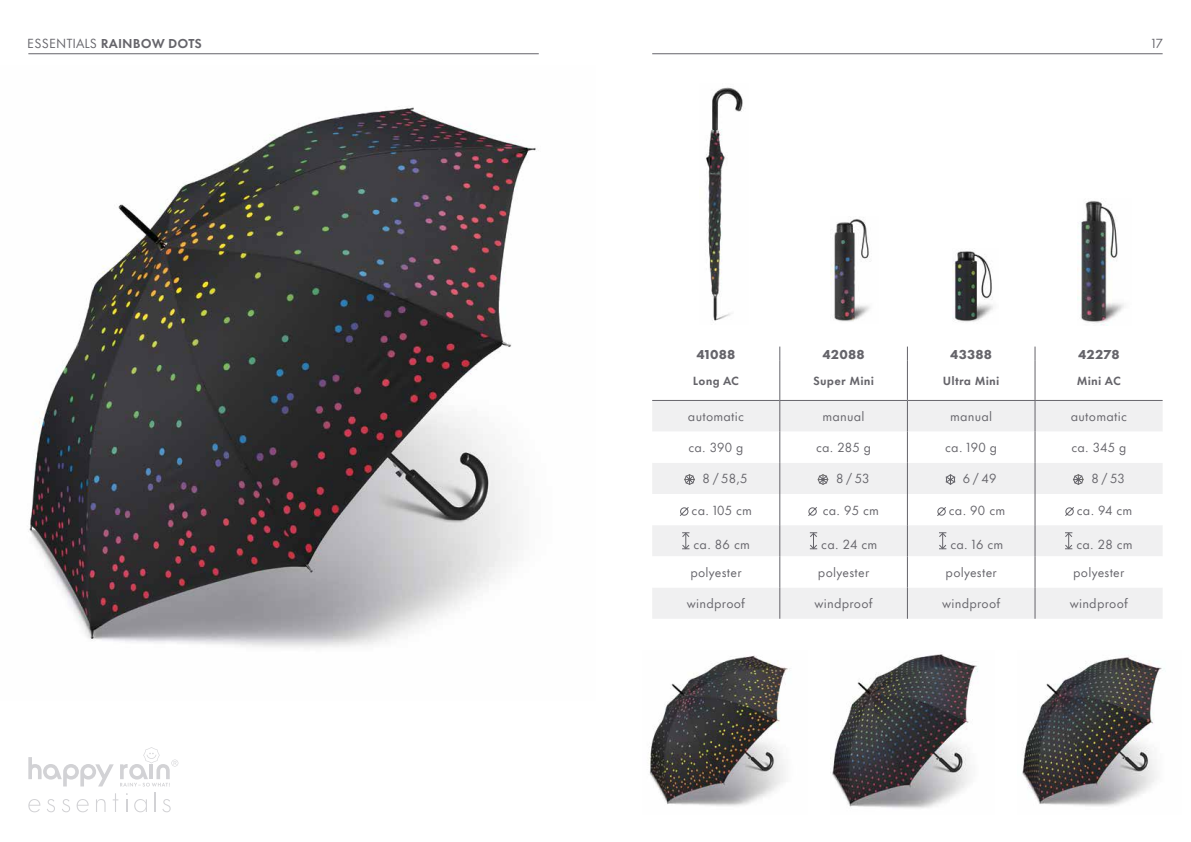
<style>
.page{position:relative;width:1191px;height:842px;background:#fff}
.page>*{position:absolute;margin:0;border:0;box-sizing:border-box;transform-origin:0 0}
.t1{font:12px "Futura Now Text";letter-spacing:.02em;color:#65646a}
.t2{font:700 12px "Futura Now Text";letter-spacing:.01em;color:#65646a}
.t3{font:800 12px "Futura Now Text";letter-spacing:.02em;color:#65646a}
.t4{font:700 11px "Futura Now Text";letter-spacing:.02em;color:#65646a}
.s1{font-weight:400}
</style>
<div class="page">
<img style="left:28px;top:106px;width:508px;height:542px">
<img style="left:706px;top:87px;width:37px;height:234px">
<img style="left:831px;top:219px;width:40px;height:103px">
<img style="left:952px;top:251px;width:41px;height:71px">
<img style="left:1077px;top:200px;width:47px;height:125px">
<img style="left:649px;top:655px;width:139px;height:151px">
<img style="left:830px;top:654px;width:148px;height:154px">
<img style="left:1022px;top:656px;width:143px;height:150px">
<hr style="left:28px;top:54px;width:511px;height:1px;background:#65646a">
<hr style="left:652px;top:54px;width:510px;height:1px;background:#65646a">
<svg style="left:28px;top:757px;width:86px;height:29px"></svg>
<svg style="left:120px;top:747px;width:58px;height:39px"></svg>
<svg style="left:28px;top:799px;width:12px;height:13px"></svg>
<svg style="left:47px;top:799px;width:8px;height:13px"></svg>
<svg style="left:62px;top:799px;width:8px;height:13px"></svg>
<svg style="left:77px;top:799px;width:12px;height:13px"></svg>
<svg style="left:96px;top:799px;width:10px;height:13px"></svg>
<svg style="left:113px;top:793px;width:5px;height:19px"></svg>
<svg style="left:134px;top:799px;width:13px;height:13px"></svg>
<svg style="left:155px;top:793px;width:1px;height:19px"></svg>
<svg style="left:126px;top:793px;width:2px;height:19px"></svg>
<svg style="left:162px;top:799px;width:9px;height:13px"></svg>
<div style="left:652px;top:401px;width:510px;height:218px;background:#f0f0f1"></div>
<svg style="left:652px;top:432px;width:510px;height:155px"></svg>
<svg style="left:779px;top:347px;width:1px;height:14px"></svg>
<hr style="left:779px;top:361px;width:1px;height:39px;background:#65646a">
<hr style="left:652px;top:400px;width:128px;height:1px;background:#65646a">
<hr style="left:780px;top:400px;width:127px;height:1px;background:#65646a">
<svg style="left:907px;top:347px;width:1px;height:14px"></svg>
<svg style="left:1034px;top:347px;width:1px;height:14px"></svg>
<hr style="left:907px;top:361px;width:1px;height:39px;background:#65646a">
<hr style="left:907px;top:400px;width:128px;height:1px;background:#65646a">
<hr style="left:1034px;top:361px;width:1px;height:39px;background:#65646a">
<hr style="left:1035px;top:400px;width:127px;height:1px;background:#65646a">
<hr style="left:779px;top:401px;width:1px;height:31px;background:#65646a">
<hr style="left:907px;top:401px;width:1px;height:31px;background:#65646a">
<hr style="left:1034px;top:401px;width:1px;height:31px;background:#65646a">
<hr style="left:779px;top:432px;width:1px;height:31px;background:#65646a">
<hr style="left:907px;top:432px;width:1px;height:31px;background:#65646a">
<hr style="left:1034px;top:432px;width:1px;height:31px;background:#65646a">
<hr style="left:779px;top:463px;width:1px;height:31px;background:#65646a">
<hr style="left:779px;top:494px;width:1px;height:31px;background:#65646a">
<hr style="left:779px;top:525px;width:1px;height:31px;background:#65646a">
<hr style="left:779px;top:556px;width:1px;height:31px;background:#65646a">
<hr style="left:907px;top:556px;width:1px;height:31px;background:#65646a">
<hr style="left:779px;top:587px;width:1px;height:32px;background:#65646a">
<hr style="left:907px;top:587px;width:1px;height:32px;background:#65646a">
<hr style="left:1034px;top:587px;width:1px;height:32px;background:#65646a">
<hr style="left:907px;top:463px;width:1px;height:31px;background:#65646a">
<hr style="left:907px;top:494px;width:1px;height:31px;background:#65646a">
<hr style="left:907px;top:525px;width:1px;height:31px;background:#65646a">
<hr style="left:1034px;top:463px;width:1px;height:31px;background:#65646a">
<hr style="left:1034px;top:494px;width:1px;height:31px;background:#65646a">
<hr style="left:1034px;top:525px;width:1px;height:31px;background:#65646a">
<hr style="left:1034px;top:556px;width:1px;height:31px;background:#65646a">
<svg style="left:684px;top:475px;width:11px;height:10px"></svg>
<svg style="left:817px;top:475px;width:11px;height:10px"></svg>
<svg style="left:945px;top:475px;width:10px;height:10px"></svg>
<svg style="left:1073px;top:475px;width:10px;height:10px"></svg>
<svg style="left:679px;top:507px;width:10px;height:9px"></svg>
<svg style="left:807px;top:507px;width:10px;height:9px"></svg>
<svg style="left:936px;top:507px;width:10px;height:9px"></svg>
<svg style="left:1064px;top:507px;width:10px;height:9px"></svg>
<svg style="left:682px;top:532px;width:7px;height:17px"></svg>
<svg style="left:809px;top:532px;width:8px;height:17px"></svg>
<svg style="left:938px;top:532px;width:8px;height:17px"></svg>
<svg style="left:1064px;top:532px;width:8px;height:17px"></svg>
<p class="t2" style="left:27px;top:33px;width:176px"><span class="s1">ESSENTIALS</span> RAINBOW DOTS</p>
<p class="t1" style="left:1151px;top:34px;width:12px">17</p>
<p class="t3" style="left:696px;top:344px;width:41px">41088</p>
<p class="t3" style="left:822px;top:344px;width:44px">42088</p>
<p class="t3" style="left:950px;top:344px;width:43px">43388</p>
<p class="t3" style="left:1078px;top:344px;width:43px">42278</p>
<p class="t4" style="left:693px;top:372px;width:48px">Long AC</p>
<p class="t4" style="left:813px;top:372px;width:63px">Super Mini</p>
<p class="t4" style="left:943px;top:372px;width:58px">Ultra Mini</p>
<p class="t4" style="left:1076px;top:372px;width:46px">Mini AC</p>
<p class="t1" style="left:688px;top:407px;width:58px">automatic</p>
<p class="t1" style="left:822px;top:407px;width:44px">manual</p>
<p class="t1" style="left:950px;top:407px;width:44px">manual</p>
<p class="t1" style="left:1070px;top:407px;width:58px">automatic</p>
<p class="t1" style="left:688px;top:438px;width:57px">ca. 390 g</p>
<p class="t1" style="left:816px;top:438px;width:57px">ca. 285 g</p>
<p class="t1" style="left:945px;top:438px;width:53px">ca. 190 g</p>
<p class="t1" style="left:1071px;top:438px;width:56px">ca. 345 g</p>
<p class="t1" style="left:702px;top:469px;width:46px">8 / 58,5</p>
<p class="t1" style="left:836px;top:469px;width:35px">8 / 53</p>
<p class="t1" style="left:963px;top:469px;width:35px">6 / 49</p>
<p class="t1" style="left:1091px;top:469px;width:35px">8 / 53</p>
<p class="t1" style="left:691px;top:500px;width:62px">ca. 105 cm</p>
<p class="t1" style="left:823px;top:500px;width:58px">ca. 95 cm</p>
<p class="t1" style="left:949px;top:500px;width:58px">ca. 90 cm</p>
<p class="t1" style="left:1077px;top:500px;width:57px">ca. 94 cm</p>
<p class="t1" style="left:693px;top:535px;width:58px">ca. 86 cm</p>
<p class="t1" style="left:821px;top:535px;width:58px">ca. 24 cm</p>
<p class="t1" style="left:950px;top:535px;width:54px">ca. 16 cm</p>
<p class="t1" style="left:1076px;top:535px;width:58px">ca. 28 cm</p>
<p class="t1" style="left:690px;top:563px;width:53px">polyester</p>
<p class="t1" style="left:818px;top:563px;width:53px">polyester</p>
<p class="t1" style="left:945px;top:563px;width:53px">polyester</p>
<p class="t1" style="left:1073px;top:563px;width:53px">polyester</p>
<p class="t1" style="left:687px;top:594px;width:60px">windproof</p>
<p class="t1" style="left:814px;top:594px;width:60px">windproof</p>
<p class="t1" style="left:942px;top:594px;width:60px">windproof</p>
<p class="t1" style="left:1069px;top:594px;width:60px">windproof</p>
</div>
